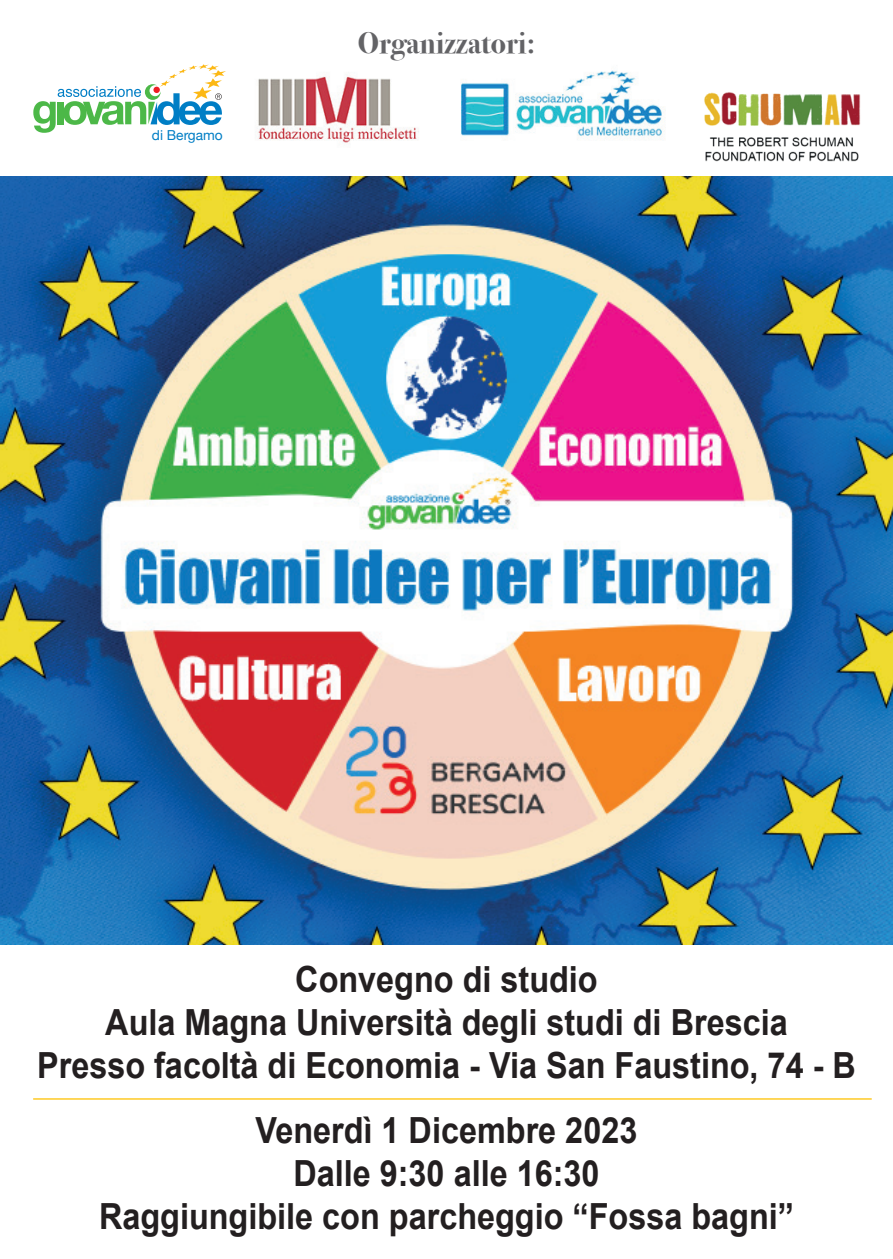
<style>
.page{position:relative;width:893px;height:1259px;background:#fff}
.page>*{position:absolute;margin:0;border:0;box-sizing:border-box;transform-origin:0 0}
.t1{font:700 36px/43.2px "Arial";color:#231f20;text-align:center;scale:.9 1}
.t2{font:700 30px "Bodoni Svty Two ITCTT";color:#636366}
.t3{font:13.8px "Helvetica Neue";color:#007ec5}
</style>
<div class="page">
<img style="left:0;top:176px;width:893px;height:769px">
<hr style="left:33px;top:1098px;width:839px;height:1px;background:#feca26">
<img style="left:257px;top:70px;width:408px;height:73px">
<img style="left:704px;top:92px;width:157px;height:70px">
<svg style="left:33px;top:64px;width:193px;height:69px"></svg>
<p class="t3" style="left:152px;top:125px;width:72px">di Bergamo</p>
<p class="t2" style="left:358px;top:18px;width:179px">Organizzatori:</p>
<p class="t1" style="left:37px;top:958px;width:911px">Convegno di studio<br>Aula Magna Università degli studi di Brescia<br>Presso facoltà di Economia - Via San Faustino, 74 - B</p>
<p class="t1" style="left:99px;top:1110px;width:774px">Venerdì 1 Dicembre 2023<br>Dalle 9:30 alle 16:30<br>Raggiungibile con parcheggio “Fossa bagni”</p>
</div>
